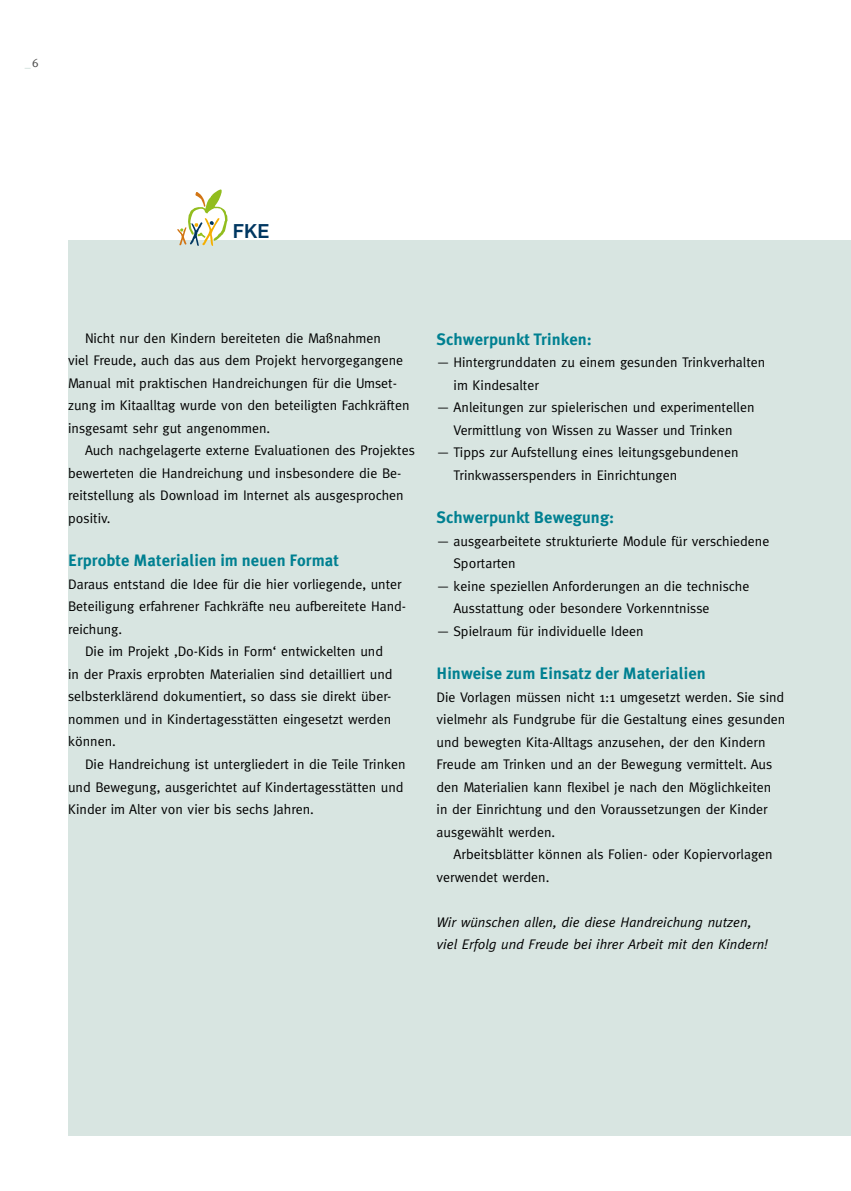
<style>
.page{position:relative;width:851px;height:1191px;background:#fff}
.page>*{position:absolute;margin:0;border:0;box-sizing:border-box;transform-origin:0 0}
.t1{font:700 19.5px "Rub Flama";color:#003761}
.t2{font:700 16.5px "Meta Plus";letter-spacing:.005em;color:#008091}
.t3{font:13.95px/22.5px "Meta";color:#000}
.t4{font:italic 13.95px/22.5px "Meta";color:#000}
.t5{font:12px "Meta";color:#c0d5cf}
.s1{color:#4a4a49}
</style>
<div class="page">
<div style="left:68px;top:240px;width:782px;height:896px;background:#d8e5e1"></div>
<svg style="left:177px;top:189px;width:50px;height:57px"></svg>
<p class="t5" style="left:25px;top:55px;width:15px">_ <span class="s1">6</span></p>
<h1 class="t1" style="left:233px;top:217px;width:38px">FKE</h1>
<p class="t3" style="left:68px;top:326px;width:343px;text-indent:17px">Nicht nur den Kindern bereiteten die Maßnahmen<br>viel Freude, auch das aus dem Projekt hervorgegangene Manual mit praktischen Handreichungen für die Umset&shy;zung im Kitaalltag wurde von den beteiligten Fachkräften insgesamt sehr gut angenommen.</p>
<p class="t3" style="left:68px;top:439px;width:348px;text-indent:17px">Auch nachgelagerte externe Evaluationen des Projektes bewerteten die Handreichung und insbesondere die Be&shy;reitstellung als Download im Internet als ausgesprochen positiv.</p>
<p class="t2" style="left:68px;top:551px;width:272px">Erprobte Materialien im neuen Format</p>
<p class="t3" style="left:68px;top:572px;width:335px">Daraus entstand die Idee für die hier vorliegende, unter</p>
<p class="t3" style="left:68px;top:595px;width:339px">Beteiligung erfahrener Fachkräfte neu aufbereitete Hand-</p>
<p class="t3" style="left:68px;top:617px;width:56px">reichung.</p>
<p class="t3" style="left:85px;top:640px;width:299px">Die im Projekt ‚Do-Kids in Form‘ entwickelten und</p>
<p class="t3" style="left:68px;top:662px;width:326px">in der Praxis erprobten Materialien sind detailliert und</p>
<p class="t3" style="left:68px;top:685px;width:323px">selbsterklärend dokumentiert, so dass sie direkt über-</p>
<p class="t3" style="left:68px;top:707px;width:324px">nommen und in Kindertagesstätten eingesetzt werden</p>
<p class="t3" style="left:68px;top:730px;width:49px">können.</p>
<p class="t3" style="left:85px;top:752px;width:322px">Die Handreichung ist untergliedert in die Teile Trinken</p>
<p class="t3" style="left:68px;top:775px;width:337px">und Bewegung, ausgerichtet auf Kindertagesstätten und</p>
<p class="t3" style="left:68px;top:797px;width:247px">Kinder im Alter von vier bis sechs Jahren.</p>
<p class="t2" style="left:436px;top:329px;width:157px">Schwerpunkt Trinken:</p>
<p class="t3" style="left:453px;top:351px;width:313px;text-indent:-17px">— Hintergrunddaten zu einem gesunden Trinkverhalten im Kindesalter</p>
<p class="t3" style="left:436px;top:396px;width:319px;text-align:center">— Anleitungen zur spielerischen und experimentellen<br>Vermittlung von Wissen zu Wasser und Trinken</p>
<p class="t3" style="left:453px;top:441px;width:286px;text-indent:-17px">— Tipps zur Aufstellung eines leitungsgebundenen<br>Trinkwasserspenders in Einrichtungen</p>
<p class="t2" style="left:436px;top:508px;width:179px">Schwerpunkt Bewegung:</p>
<p class="t3" style="left:453px;top:529px;width:317px;text-indent:-17px">— ausgearbeitete strukturierte Module für verschiedene<br>Sportarten</p>
<p class="t3" style="left:453px;top:574px;width:297px;text-indent:-17px">— keine speziellen Anforderungen an die technische<br>Ausstattung oder besondere Vorkenntnisse</p>
<p class="t3" style="left:436px;top:619px;width:208px">— Spielraum für individuelle Ideen</p>
<p class="t2" style="left:436px;top:664px;width:271px">Hinweise zum Einsatz der Materialien</p>
<p class="t3" style="left:436px;top:685px;width:350px">Die Vorlagen müssen nicht 1:1 umgesetzt werden. Sie sind vielmehr als Fundgrube für die Gestaltung eines gesunden und bewegten Kita-Alltags anzusehen, der den Kindern Freude am Trinken und an der Bewegung vermittelt. Aus den Materialien kann flexibel je nach den Möglichkeiten in der Einrichtung und den Voraussetzungen der Kinder ausgewählt werden.</p>
<p class="t3" style="left:436px;top:843px;width:337px;text-indent:17px">Arbeitsblätter können als Folien- oder Kopiervorlagen verwendet werden.</p>
<p class="t4" style="left:436px;top:910px;width:333px">Wir wünschen allen, die diese Handreichung nutzen, viel Erfolg und Freude bei ihrer Arbeit mit den Kindern!</p>
</div>
